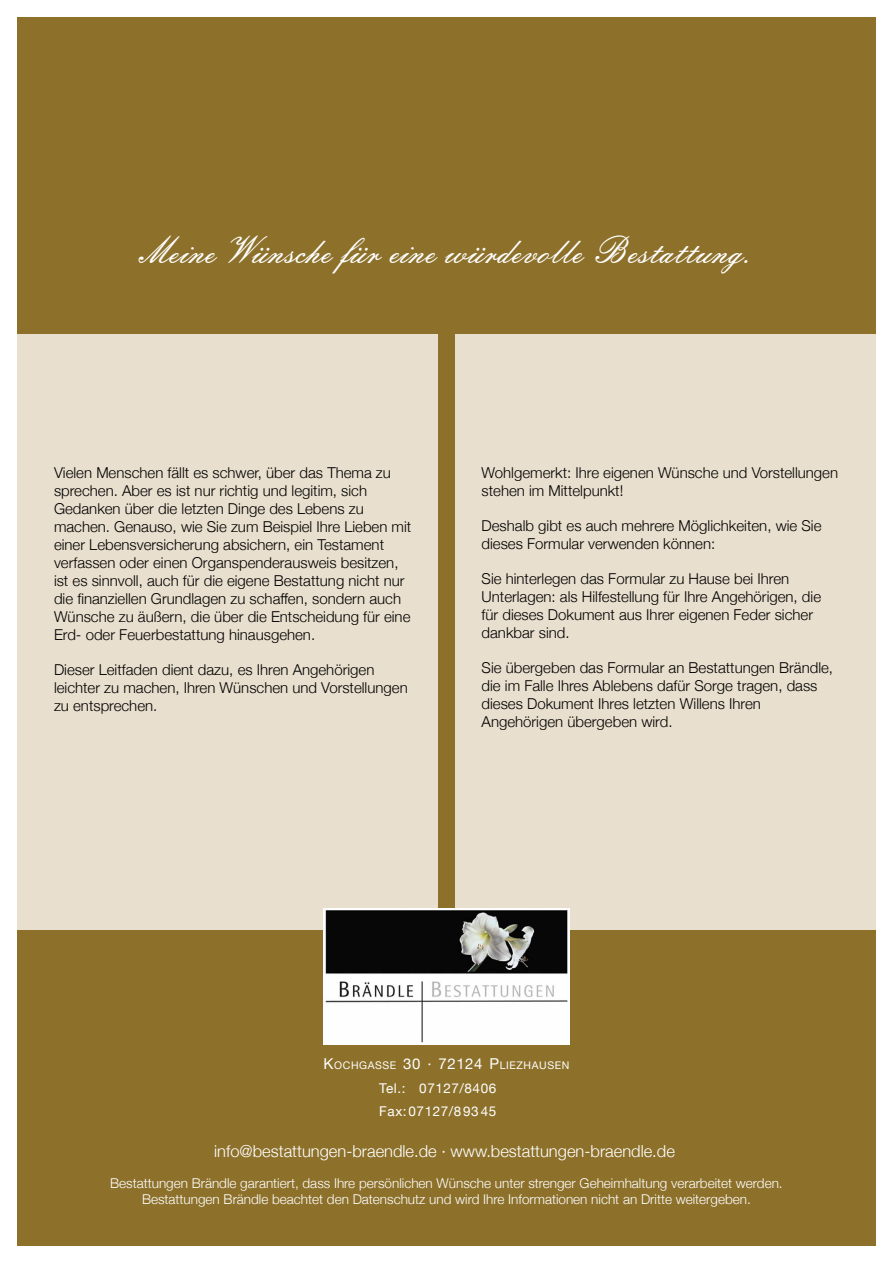
<style>
.page{position:relative;width:893px;height:1263px;background:#fff}
.page>*{position:absolute;margin:0;border:0;box-sizing:border-box;transform-origin:0 0}
.t1{font:37.5px "Embassy BT";color:#fff}
.t2{font:300 16.5px "Helvetica Neue";color:#fff}
.t3{font:300 15px/18px "Helvetica Neue";color:#000}
.t4{font:300 13.5px/16.2px "Helvetica Neue";color:#fff;text-align:center}
.t5{font:13.5px/22.5px "Helvetica Neue";letter-spacing:.04em;color:#fff}
.t6{font:10.5px "Helvetica Neue";letter-spacing:.055em;color:#fff}
.s1{font-size:15px}
</style>
<div class="page">
<div style="left:17px;top:17px;width:859px;height:1229px;background:#8d712b"></div>
<div style="left:17px;top:334px;width:421px;height:595px;background:#e9dfce"></div>
<div style="left:455px;top:334px;width:421px;height:595px;background:#e9dfce"></div>
<img style="left:324px;top:908px;width:245px;height:136px">
<h1 class="t1" style="left:141px;top:227px;width:612px">Meine Wünsche für eine würdevolle Bestattung.</h1>
<p class="t3" style="left:54px;top:463px;width:359px">Vielen Menschen fällt es schwer, über das Thema zu sprechen. Aber es ist nur richtig und legitim, sich Gedanken über die letzten Dinge des Lebens zu machen. Genauso, wie Sie zum Beispiel Ihre Lieben mit einer Lebensversicherung absichern, ein Testament verfassen oder einen Organspenderausweis besitzen, ist es sinnvoll, auch für die eigene Bestattung nicht nur die finanziellen Grundlagen zu schaffen, sondern auch Wünsche zu äußern, die über die Entscheidung für eine Erd- oder Feuerbestattung hinausgehen.</p>
<p class="t3" style="left:54px;top:660px;width:355px">Dieser Leitfaden dient dazu, es Ihren Angehörigen leichter zu machen, Ihren Wünschen und Vorstellungen zu entsprechen.</p>
<p class="t3" style="left:482px;top:463px;width:358px">Wohlgemerkt: Ihre eigenen Wünsche und Vorstellungen stehen im Mittelpunkt!</p>
<p class="t3" style="left:482px;top:516px;width:341px">Deshalb gibt es auch mehrere Möglichkeiten, wie Sie dieses Formular verwenden können:</p>
<p class="t3" style="left:482px;top:569px;width:341px">Sie hinterlegen das Formular zu Hause bei Ihren Unterlagen: als Hilfestellung für Ihre Angehörigen, die für dieses Dokument aus Ihrer eigenen Feder sicher dankbar sind.</p>
<p class="t3" style="left:482px;top:658px;width:353px">Sie übergeben das Formular an Bestattungen Brändle, die im Falle Ihres Ablebens dafür Sorge tragen, dass dieses Dokument Ihres letzten Willens Ihren Angehörigen übergeben wird.</p>
<p class="t6" style="left:324px;top:1057px;width:247px"><span class="s1">K</span>OCHGASSE <span class="s1">30 · 72124 P</span>LIEZHAUSEN</p>
<p class="t5" style="left:379px;top:1078px;width:118px">Tel.: 07127/8406<br>Fax: 07127/8 93 45</p>
<p class="t2" style="left:214px;top:1138px;width:462px">info@bestattungen-braendle.de · www.bestattungen-braendle.de</p>
<p class="t4" style="left:110px;top:1174px;width:674px">Bestattungen Brändle garantiert, dass Ihre persönlichen Wünsche unter strenger Geheimhaltung verarbeitet werden.<br>Bestattungen Brändle beachtet den Datenschutz und wird Ihre Informationen nicht an Dritte weitergeben.</p>
</div>
